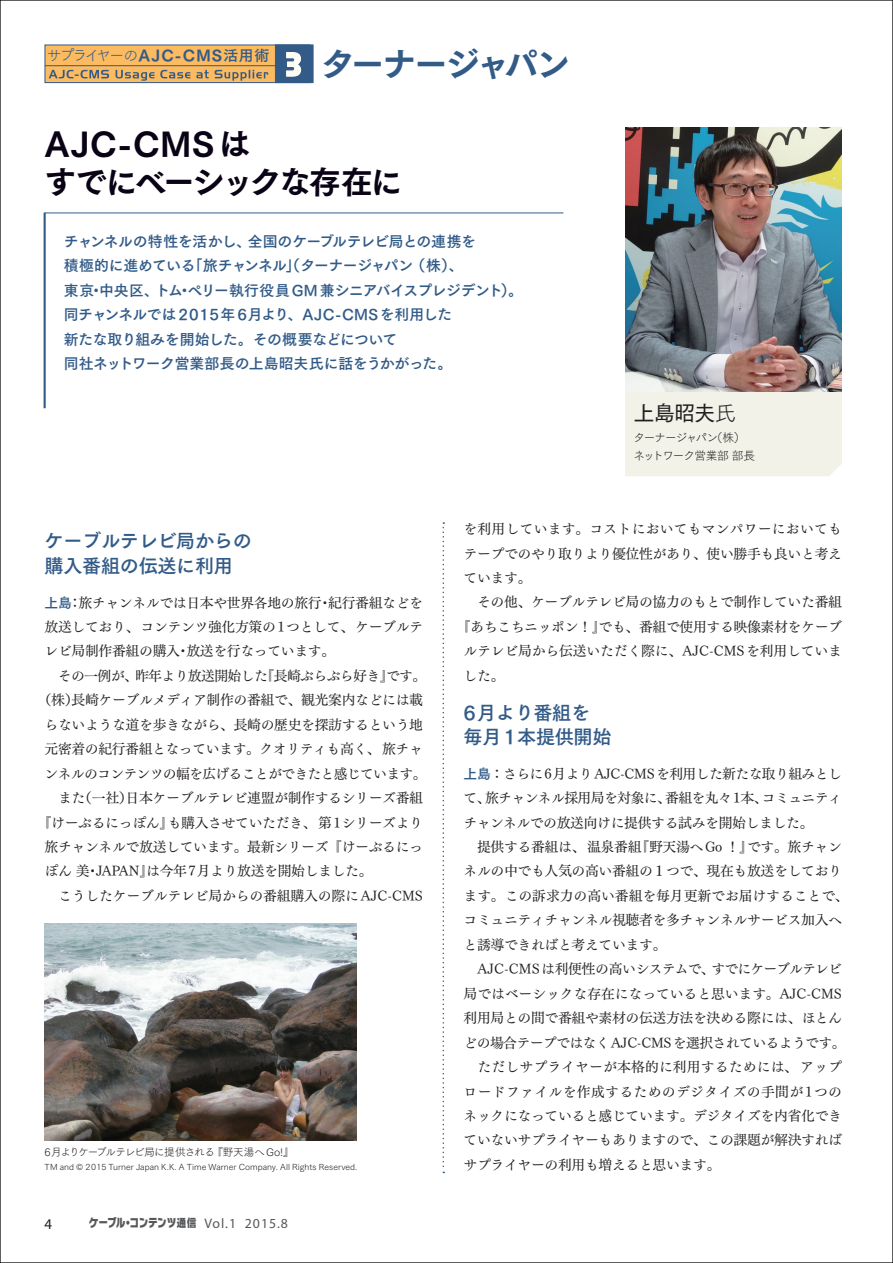
<style>
.page{position:relative;width:893px;height:1263px;background:#fff}
.page>*{position:absolute;margin:0;border:0;box-sizing:border-box;transform-origin:0 0}
.t1{font:34.05px "Tsuku Go Pro E";letter-spacing:-.08em;color:#325b88}
.t2{font:31.95px/38.2px "Tsuku Go Pro E";letter-spacing:-.045em;color:#0a0215}
.t3{font:21.3px "Tsuku Go Pro D";color:#231f20}
.t4{font:19.2px/24.5px "Tsuku Go Pro B";letter-spacing:-.015em;color:#325b88}
.t5{font:14.85px/24.5px "Tsuku Go Pro B";letter-spacing:-.025em;color:#325b88}
.t6{font:14.85px "Tsuku Go Pro L";letter-spacing:-.135em;color:#325b88}
.t7{font:14.85px "Myriad Pro";color:#231f20}
.t8{font:13.8px/24.5px "Tsuku Min Pro M";letter-spacing:-.025em;color:#231f20}
.t9{font:13.8px "Tsuku Min Pro M";letter-spacing:-.045em;color:#231f20}
.t10{font:13.8px "Tsuku Min Pro M";letter-spacing:-.05em;color:#231f20}
.t11{font:13.8px "Tsuku Min Pro M";letter-spacing:.015em;color:#231f20}
.t12{font:13.8px "Myriad Pro";letter-spacing:.07em;color:#57585a}
.t13{font:11.7px/18px "Tsuku Go Pro L";letter-spacing:-.09em;color:#231f20}
.t14{font:10.65px "Tsuku Go Pro L";letter-spacing:-.065em;color:#231f20}
.t15{font:8.55px "Tsuku Go Pro L";letter-spacing:.01em;color:#231f20}
.s1{font-family:"Tsuku Go Pro E"}
.s2{font-family:"Tsuku Go Pro B"}
.s3{font-family:"Tsuku Go Pro L"}
.s4{font-family:"Tsuku Go Pro B";color:#325b88}
.s5{font-family:"Typelabo N Std";font-weight:900;font-size:11.4px}
.s6{font-family:"UD Shin Go Pro";font-weight:800;font-size:10.95px}
</style>
<div class="page">
<div style="left:625px;top:391px;width:217px;height:85px;background:#f2f2e9"></div>
<img style="left:625px;top:128px;width:217px;height:263px">
<img style="left:45px;top:923px;width:312px;height:218px">
<svg style="left:443px;top:522px;width:1px;height:651px"></svg>
<div style="left:45px;top:45px;width:265px;height:38px;background:#fcba61;border:1px solid #325b88"></div>
<hr style="left:45px;top:65px;width:260px;height:1px;background:#325b88">
<div style="left:275px;top:45px;width:38px;height:38px;background:#325b88"></div>
<svg style="left:49px;top:70px;width:219px;height:11px"></svg>
<svg style="left:286px;top:52px;width:15px;height:25px"></svg>
<hr style="left:45px;top:213px;width:518px;height:1px;background:#325b88">
<hr style="left:44px;top:213px;width:2px;height:195px;background:#325b88">
<p class="t6" style="left:47px;top:43px;width:224px">サプライヤーの<span class="s1">AJC-CMS</span><span class="s2">活用術</span></p>
<h1 class="t1" style="left:321px;top:33px;width:251px">ターナージャパン</h1>
<h2 class="t2" style="left:45px;top:121px;width:360px">AJC-CMSは<br>すでにベーシックな存在に</h2>
<p class="t5" style="left:64px;top:227px;width:461px">チャンネルの特性を活かし、全国のケーブルテレビ局との連携を<br>積極的に進めている「旅チャンネル」（ターナージャパン （株）、<br>東京・中央区、トム・ペリー執行役員 GM 兼シニアバイスプレジデント）。同チャンネルでは2015年6月より、AJC-CMSを利用した<br>新たな取り組みを開始した。その概要などについて<br>同社ネットワーク営業部長の上島昭夫氏に話をうかがった。</p>
<h3 class="t3" style="left:634px;top:395px;width:104px">上島昭夫<span class="s3">氏</span></h3>
<p class="t13" style="left:634px;top:427px;width:123px">ターナージャパン（株）ネットワーク営業部 部長</p>
<h3 class="t4" style="left:45px;top:527px;width:209px">ケーブルテレビ局からの購入番組の伝送に利用</h3>
<p class="t8" style="left:45px;top:588px;width:380px"><span class="s4">上島</span>：旅チャンネルでは日本や世界各地の旅行・紀行番組などを</p>
<p class="t8" style="left:45px;top:613px;width:380px">放送しており、コンテンツ強化方策の1つとして、ケーブルテ</p>
<p class="t8" style="left:45px;top:637px;width:292px">レビ局制作番組の購入・放送を行なっています。</p>
<p class="t9" style="left:45px;top:663px;width:383px">　その一例が、昨年より放送開始した『長崎ぶらぶら好き』です。</p>
<p class="t8" style="left:38px;top:686px;width:387px">（株）長崎ケーブルメディア制作の番組で、観光案内などには載</p>
<p class="t8" style="left:45px;top:711px;width:380px">らないような道を歩きながら、長崎の歴史を探訪するという地</p>
<p class="t8" style="left:45px;top:735px;width:380px">元密着の紀行番組となっています。クオリティも高く、旅チャ</p>
<p class="t10" style="left:45px;top:761px;width:383px">ンネルのコンテンツの幅を広げることができたと感じています。</p>
<p class="t8" style="left:45px;top:784px;width:380px">　また（一社）日本ケーブルテレビ連盟が制作するシリーズ番組</p>
<p class="t8" style="left:38px;top:808px;width:387px">『けーぶるにっぽん』も購入させていただき、第1シリーズより</p>
<p class="t8" style="left:45px;top:833px;width:380px">旅チャンネルで放送しています。最新シリーズ『けーぶるにっ</p>
<p class="t8" style="left:45px;top:857px;width:329px">ぽん 美・JAPAN』は今年7月より放送を開始しました。</p>
<p class="t8" style="left:45px;top:882px;width:380px">　こうしたケーブルテレビ局からの番組購入の際にAJC-CMS</p>
<p class="t14" style="left:45px;top:1143px;width:251px">6月よりケーブルテレビ局に提供される 『野天湯へ Go!』</p>
<p class="t15" style="left:45px;top:1160px;width:314px">TM and © 2015 Turner Japan K.K. A Time Warner Company. All Rights Reserved.</p>
<p class="t7" style="left:45px;top:1214px;width:9px">4</p>
<p class="t12" style="left:89px;top:1214px;width:200px"><span class="s5">ケーブル・コンテンツ</span><span class="s6">通信</span> Vol.1 2015.8</p>
<p class="t11" style="left:464px;top:516px;width:380px">を利用しています。コストにおいてもマンパワーにおいても</p>
<p class="t8" style="left:464px;top:539px;width:380px">テープでのやり取りより優位性があり、使い勝手も良いと考え</p>
<p class="t8" style="left:464px;top:564px;width:69px">ています。</p>
<p class="t8" style="left:464px;top:588px;width:380px">　その他、ケーブルテレビ局の協力のもとで制作していた番組</p>
<p class="t8" style="left:457px;top:613px;width:387px">『あちこちニッポン！』でも、番組で使用する映像素材をケーブ</p>
<p class="t8" style="left:464px;top:637px;width:380px">ルテレビ局から伝送いただく際に、AJC-CMSを利用していま</p>
<p class="t8" style="left:464px;top:662px;width:42px">した。</p>
<h3 class="t4" style="left:464px;top:698px;width:149px">6月より番組を毎月1本提供開始</h3>
<p class="t8" style="left:464px;top:760px;width:387px"><span class="s4">上島</span>：さらに6月よりAJC-CMSを利用した新たな取り組みとして、旅チャンネル採用局を対象に、番組を丸々1本、コミュニティチャンネルでの放送向けに提供する試みを開始しました。<br>　提供する番組は、温泉番組『野天湯へGo ！』です。旅チャンネルの中でも人気の高い番組の１つで、現在も放送をしております。この訴求力の高い番組を毎月更新でお届けすることで、コミュニティチャンネル視聴者を多チャンネルサービス加入へと誘導できればと考えています。<br>　AJC-CMSは利便性の高いシステムで、すでにケーブルテレビ局ではベーシックな存在になっていると思います。AJC-CMS利用局との間で番組や素材の伝送方法を決める際には、ほとんどの場合テープではなくAJC-CMSを選択されているようです。　ただしサプライヤーが本格的に利用するためには、アップロードファイルを作成するためのデジタイズの手間が1つのネックになっていると感じています。デジタイズを内省化できていないサプライヤーもありますので、この課題が解決すればサプライヤーの利用も増えると思います。</p>
</div>
